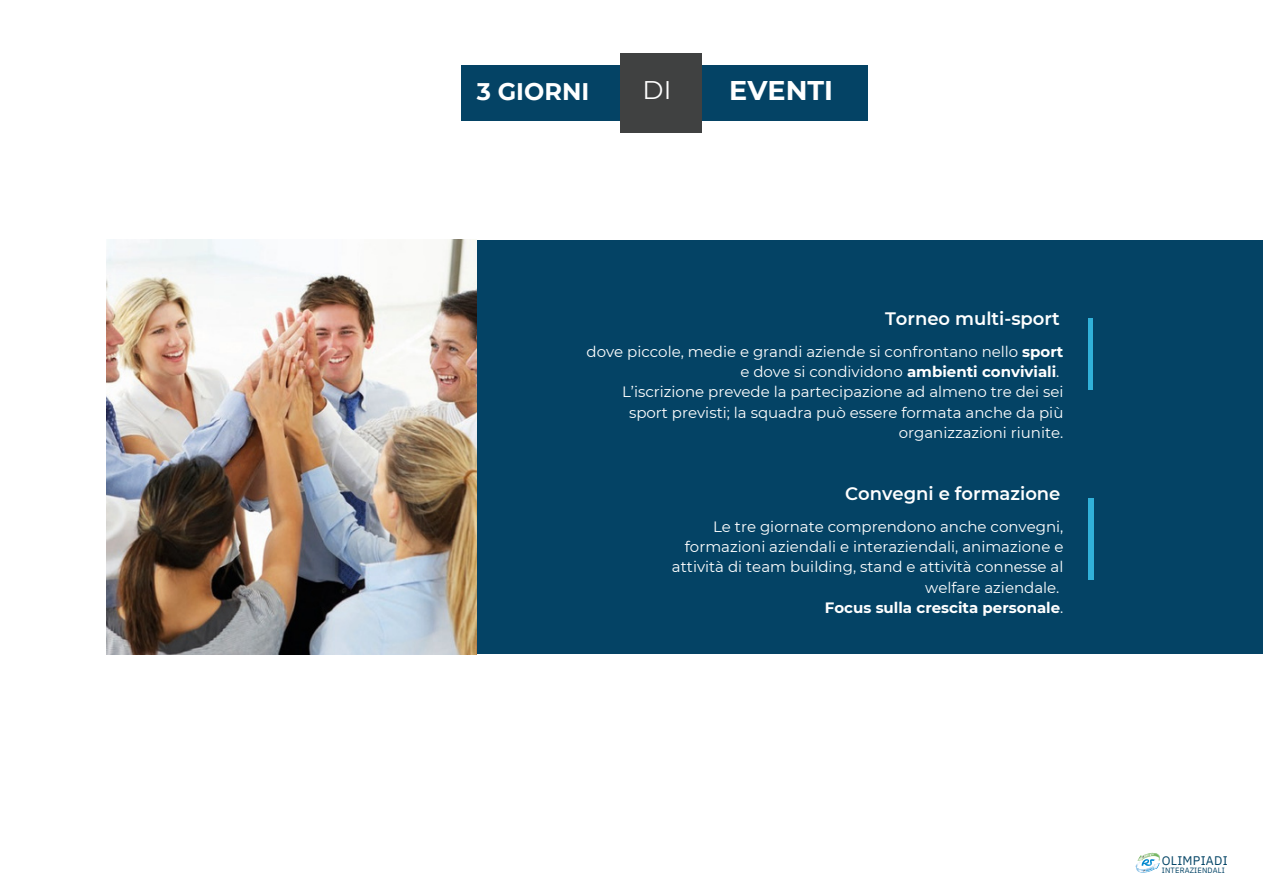
<style>
.page{position:relative;width:1263px;height:894px;background:#fff}
.page>*{position:absolute;margin:0;border:0;box-sizing:border-box;transform-origin:0 0}
.t1{font:700 27px "Montserrat";color:#fff}
.t2{font:25.5px "Montserrat";color:#fff}
.t3{font:700 24px "Montserrat";color:#fff}
.t4{font:600 18px "Montserrat";color:#fff}
.t5{font:15px/20.2px "Montserrat";color:#fff;text-align:right}
.t6{font:12.45px "IBM Plex Sans";letter-spacing:.02em;color:#014264}
.t7{font:7.65px "IBM Plex Sans";letter-spacing:.02em;color:#014264}
.s1{font-weight:700}
</style>
<div class="page">
<div style="left:477px;top:240px;width:786px;height:414px;background:#044365"></div>
<svg style="left:1135px;top:852px;width:25px;height:20px"></svg>
<img style="left:106px;top:240px;width:370px;height:414px">
<hr style="left:1088px;top:318px;width:4px;height:71px;background:#31b1d9">
<div style="left:1088px;top:498px;width:5px;height:81px;background:#31b1d9"></div>
<div style="left:461px;top:65px;width:407px;height:55px;background:#044365"></div>
<div style="left:620px;top:53px;width:82px;height:79px;background:#404141"></div>
<h5 class="t3" style="left:477px;top:76px;width:114px">3 GIORNI</h5>
<h5 class="t2" style="left:643px;top:74px;width:30px">DI</h5>
<h4 class="t1" style="left:729px;top:73px;width:105px">EVENTI</h4>
<p class="t4" style="left:885px;top:307px;width:176px">Torneo multi-sport</p>
<p class="t5" style="left:586px;top:341px;width:478px">dove piccole, medie e grandi aziende si confrontano nello <span class="s1">sport </span>e dove si condividono <span class="s1">ambienti conviviali</span>.<br>L’iscrizione prevede la partecipazione ad almeno tre dei sei sport previsti; la squadra può essere formata anche da più organizzazioni riunite.</p>
<h1 class="t4" style="left:845px;top:482px;width:217px">Convegni e formazione</h1>
<h4 class="t5" style="left:672px;top:516px;width:393px">Le tre giornate comprendono anche convegni, formazioni aziendali e interaziendali, animazione e attività di team building, stand e attività connesse al welfare aziendale.<br><span class="s1">Focus sulla crescita personale</span>.</h4>
<h3 class="t6" style="left:1162px;top:851px;width:67px">OLIMPIADI</h3>
<h2 class="t7" style="left:1162px;top:864px;width:64px">INTERAZIENDALI</h2>
</div>
